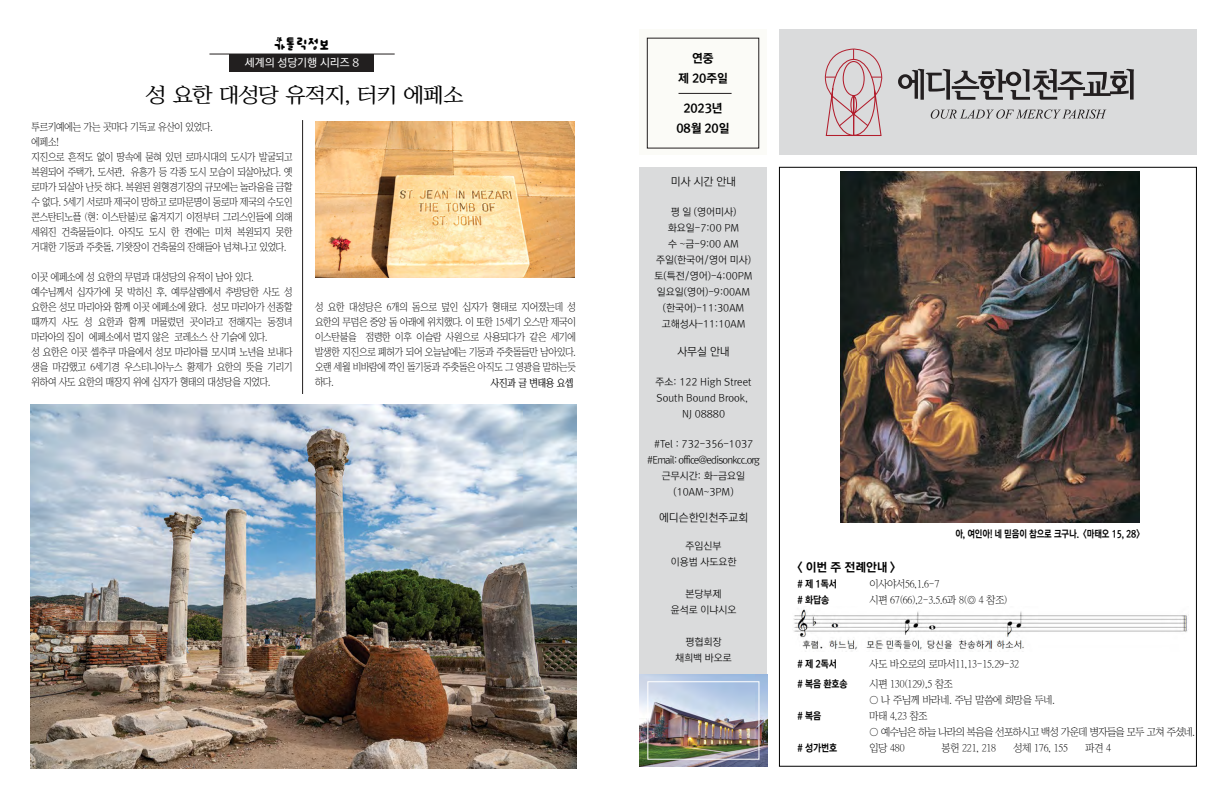
<style>
.page{position:relative;width:1224px;height:792px;background:#fff}
.page>*{position:absolute;margin:0;border:0;box-sizing:border-box;transform-origin:0 0}
.t1{font:19.9px "Rix S Mj B";color:#000}
.t2{font:14px "Rix Sweet Choco B";color:#000}
.t3{font:12px/20px "Rix M Go EB";letter-spacing:-.01em;color:#000;text-align:center}
.t4{font:11px "Rix M Go L";color:#000}
.t5{font:11px "Rix M Go M";color:#fff}
.t6{font:10px/15px "Rix S Mj L";letter-spacing:-.01em;color:#000;scale:.84 1}
.t7{font:10px/16px "Rix M Go L";color:#000;text-align:center}
.t8{font:10px "Rix S Mj L";letter-spacing:-.01em;color:#000;scale:.9 1}
.t9{font:10px/16px "Rix M Go L";letter-spacing:-.07em;color:#000;text-align:center}
.t10{font:10px "Rix S Mj L";letter-spacing:-.04em;color:#000;scale:.9 1}
.t11{font:10px "Rix M Go EB";letter-spacing:-.01em;color:#000;scale:.9 1}
.t12{font:10px "Rix M Go EB";letter-spacing:-.01em;color:#000;scale:.85 1}
.t13{font:10px "Rix S Mj B";letter-spacing:-.01em;color:#000;scale:.84 1}
</style>
<div class="page">
<div style="left:640px;top:29px;width:127px;height:126px;background:#f9f9f2"></div>
<div style="left:779px;top:30px;width:417px;height:125px;background:#dadbdc"></div>
<svg style="left:824px;top:49px;width:59px;height:87px"></svg>
<div style="left:639px;top:167px;width:128px;height:599px;background:#dadbdc"></div>
<img style="left:639px;top:675px;width:128px;height:91px">
<div style="left:648px;top:682px;width:111px;height:77px;border:1px solid #fff"></div>
<svg style="left:898px;top:69px;width:236px;height:31px"></svg>
<svg style="left:931px;top:109px;width:176px;height:10px"></svg>
<hr style="left:679px;top:93px;width:53px;height:1px;background:#231f20">
<img style="left:841px;top:171px;width:299px;height:351px">
<img style="left:793px;top:609px;width:395px;height:42px">
<hr style="left:209px;top:54px;width:186px;height:1px;background:#221f1f">
<hr style="left:302px;top:120px;width:1px;height:274px;background:#221f1f">
<div style="left:229px;top:54px;width:145px;height:18px;background:#221f1f"></div>
<img style="left:30px;top:404px;width:546px;height:364px">
<img style="left:316px;top:121px;width:259px;height:156px">
<h2 class="t2" style="left:274px;top:36px;width:57px">가톨릭정보</h2>
<p class="t5" style="left:245px;top:57px;width:116px">세계의 성당기행 시리즈 8</p>
<h1 class="t1" style="left:146px;top:84px;width:319px">성 요한 대성당 유적지, 터키 에페소</h1>
<p class="t6" style="left:31px;top:119px;width:312px">투르키예에는 가는 곳마다 기독교 유산이 있었다.<br>에페소!<br>지진으로 흔적도 없이 땅속에 묻혀 있던 로마시대의 도시가 발굴되고 복원되어 주택가, 도서관, 유흥가 등 각종 도시 모습이 되살아났다. 옛 로마가 되살아 난듯 하다. 복원된 원형경기장의 규모에는 놀라움을 금할 수 없다. 5세기 서로마 제국이 망하고 로마문명이 동로마 제국의 수도인 콘스탄티노플 (현: 이스탄불)로 옮겨지기 이전부터 그리스인들에 의해 세워진 건축물들이다. 아직도 도시 한 켠에는 미처 복원되지 못한 거대한 기둥과 주춧돌, 기왓장이 건축물의 잔해들아 넘쳐나고 있었다.</p>
<p class="t6" style="left:31px;top:269px;width:312px">이곳 에페소에 성 요한의 무덤과 대성당의 유적이 남아 있다. 예수님께서 십자가에 못 박히신 후, 예루살렘에서 추방당한 사도 성 요한은 성모 마리아와 함께 이곳 에페소에 왔다. 성모 마리아가 선종할 때까지 사도 성 요한과 함께 머물렀던 곳이라고 전해지는 동정녀 마라아의 집이 에페소에서 멀지 않은 코레소스 산 기슭에 있다.<br>성 요한은 이곳 셀추쿠 마을에서 성모 마리아를 모시며 노년을 보내다 생을 마감했고 6세기경 우스티니아누스 황제가 요한의 뜻을 기리기 위하여 사도 요한의 매장지 위에 십자가 형태의 대성당을 지었다.</p>
<p class="t6" style="left:315px;top:299px;width:312px;text-align:justify">성 요한 대성당은 6개의 돔으로 덮인 십자가 형태로 지어졌는데 성 요한의 무덤은 중앙 돔 아래에 위치했다. 이 또한 15세기 오스만 제국이 이스탄불을 점령한 이후 이슬람 사원으로 사용되다가 같은 세기에 발생한 지진으로 폐허가 되어 오늘날에는 기둥과 주춧돌들만 남아있다. 오랜 세월 비바람에 깍인 돌기둥과 주춧돌은 아직도 그 영광을 말하는듯 하다.</p>
<p class="t13" style="left:491px;top:377px;width:100px">사진과 글 변태용 요셉</p>
<p class="t3" style="left:678px;top:48px;width:51px">연중<br>제 20주일</p>
<p class="t3" style="left:676px;top:99px;width:55px">2023년<br>08월 20일</p>
<p class="t4" style="left:671px;top:176px;width:67px">미사 시간 안내</p>
<p class="t7" style="left:655px;top:205px;width:100px">평 일 (영어미사) 화요일-7:00 PM<br>수 ~금-9:00 AM 주일(한국어/영어 미사) 토(특전/영어)-4:00PM 일요일(영어)-9:00AM (한국어)-11:30AM 고해성사-11:10AM</p>
<p class="t4" style="left:677px;top:346px;width:54px">사무실 안내</p>
<p class="t7" style="left:656px;top:375px;width:97px">주소: 122 High Street<br>South Bound Brook,<br>NJ 08880</p>
<p class="t9" style="left:647px;top:437px;width:114px">#Tel : 732-356-1037 #Email: office@edisonkcc.org 근무시간: 화-금요일 (10AM~3PM)</p>
<p class="t4" style="left:659px;top:512px;width:91px">에디슨한인천주교회</p>
<p class="t7" style="left:671px;top:539px;width:67px">주임신부<br>이용범 사도요한</p>
<p class="t7" style="left:671px;top:587px;width:67px">본당부제<br>윤석로 이냐시오</p>
<p class="t7" style="left:675px;top:635px;width:58px">평협회장 채희백 바오로</p>
<p class="t12" style="left:955px;top:529px;width:219px">아, 여인아! 네 믿음이 참으로 크구나. &lt;마태오 15, 28&gt;</p>
<p class="t3" style="left:798px;top:558px;width:99px">&lt; 이번 주 전례안내 &gt;</p>
<p class="t11" style="left:798px;top:579px;width:45px"># 제 1독서</p>
<p class="t8" style="left:870px;top:579px;width:79px">이사야서56,1.6-7</p>
<p class="t11" style="left:798px;top:595px;width:37px"># 화답송</p>
<p class="t8" style="left:870px;top:595px;width:155px">시편 67(66),2-3.5.6과 8(◎ 4 참조)</p>
<p class="t11" style="left:798px;top:659px;width:45px"># 제 2독서</p>
<p class="t8" style="left:870px;top:659px;width:168px">사도 바오로의 로마서11,13-15.29-32</p>
<p class="t11" style="left:798px;top:679px;width:57px"># 복음 환호송</p>
<p class="t8" style="left:870px;top:679px;width:94px">시편 130(129),5 참조</p>
<p class="t8" style="left:870px;top:695px;width:208px">○ 나 주님께 바라네. 주님 말씀에 희망을 두네.</p>
<p class="t11" style="left:798px;top:711px;width:28px"># 복음</p>
<p class="t8" style="left:870px;top:711px;width:66px">마태 4,23 참조</p>
<p class="t10" style="left:870px;top:727px;width:363px">○ 예수님은 하늘 나라의 복음을 선포하시고 백성 가운데 병자들을 모두 고쳐 주셨네.</p>
<p class="t11" style="left:798px;top:743px;width:46px"># 성가번호</p>
<p class="t8" style="left:870px;top:743px;width:40px">입당 480</p>
<p class="t8" style="left:942px;top:743px;width:62px">봉헌 221, 218</p>
<p class="t8" style="left:1014px;top:743px;width:62px">성체 176, 155</p>
<p class="t8" style="left:1086px;top:743px;width:30px">파견 4</p>
</div>
